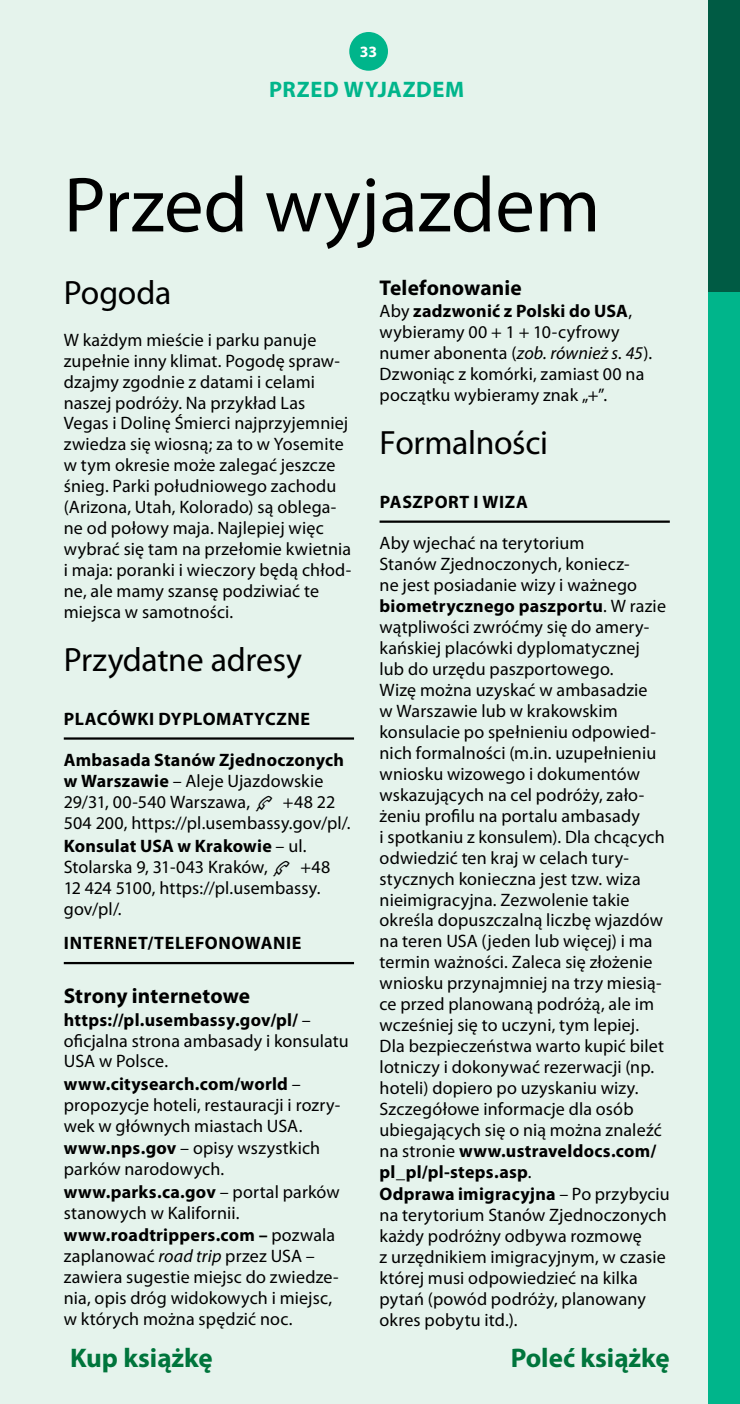
<style>
.page{position:relative;width:740px;height:1404px;background:#fff}
.page>*{position:absolute;margin:0;border:0;box-sizing:border-box;transform-origin:0 0}
.t1{font:78.75px "Myriad Pro";color:#000}
.t2{font:33.75px "Myriad Pro";letter-spacing:-.01em;color:#000}
.t3{font:700 27px "Myriad Pro";color:#00753c}
.t4{font:700 22.5px "Myriad Pro";letter-spacing:.03em;color:#00b58b}
.t5{font:700 21.38px "Myriad Pro";letter-spacing:.005em;color:#000}
.t6{font:18px/20.9px "Myriad Pro";letter-spacing:.01em;color:#000}
.t7{font:700 18px "Myriad Pro";letter-spacing:.035em;color:#000}
.t8{font:700 15.75px "Myriad Pro";color:#fff}
.s1{font-weight:700}
.s2{font-family:"Michelin"}
.s3{font-style:italic}
</style>
<div class="page">
<div style="left:0;top:0;width:740px;height:1403px;background:#e5f3ec"></div>
<div style="left:349px;top:32px;width:39px;height:39px;background:#00b58b;border-radius:50%"></div>
<div style="left:709px;top:0;width:31px;height:1403px;background:#00b58b"></div>
<div style="left:709px;top:0;width:31px;height:292px;background:#005b44"></div>
<hr style="left:379px;top:520px;width:291px;height:2px;background:#000">
<hr style="left:64px;top:737px;width:290px;height:2px;background:#000">
<hr style="left:64px;top:961px;width:290px;height:3px;background:#000">
<p class="t8" style="left:360px;top:42px;width:19px">33</p>
<p class="t4" style="left:269px;top:75px;width:197px">PRZED WYJAZDEM</p>
<h1 class="t1" style="left:64px;top:156px;width:538px">Przed wyjazdem</h1>
<h2 class="t2" style="left:64px;top:272px;width:109px">Pogoda</h2>
<p class="t6" style="left:64px;top:329px;width:289px">W każdym mieście i parku panuje zupełnie inny klimat. Pogodę spraw&shy;dzajmy zgodnie z datami i celami naszej podróży. Na przykład Las Vegas i Dolinę Śmierci najprzyjemniej zwiedza się wiosną; za to w Yosemite w tym okresie może zalegać jeszcze śnieg. Parki południowego zachodu (Arizona, Utah, Kolorado) są oblega&shy;ne od połowy maja. Najlepiej więc wybrać się tam na przełomie kwietnia i maja: poranki i wieczory będą chłod&shy;ne, ale mamy szansę podziwiać te miejsca w samotności.</p>
<h2 class="t2" style="left:64px;top:638px;width:240px">Przydatne adresy</h2>
<p class="t7" style="left:64px;top:706px;width:248px">PLACÓWKI DYPLOMATYCZNE</p>
<p class="t6" style="left:64px;top:749px;width:288px"><span class="s1">Ambasada Stanów Zjednoczonych w Warszawie</span> – Aleje Ujazdowskie<br>29/31, 00-540 Warszawa, <span class="s2">t</span> +48 22<br>504 200, https://pl.usembassy.gov/pl/.<br><span class="s1">Konsulat USA w Krakowie</span> – ul.<br>Stolarska 9, 31-043 Kraków, <span class="s2">t</span> +48<br>12 424 5100, https://pl.usembassy. gov/pl/.</p>
<p class="t7" style="left:64px;top:931px;width:239px">INTERNET/TELEFONOWANIE</p>
<p class="t5" style="left:64px;top:981px;width:188px">Strony internetowe</p>
<p class="t6" style="left:64px;top:1008px;width:286px"><span class="s1">https://pl.usembassy.gov/pl/</span> – oficjalna strona ambasady i konsulatu<br>USA w Polsce. <span class="s1">www.citysearch.com/world</span> – propozycje hoteli, restauracji i rozry&shy;wek w głównych miastach USA. <span class="s1">www.nps.gov</span> – opisy wszystkich parków narodowych. <span class="s1">www.parks.ca.gov</span> – portal parków stanowych w Kalifornii. <span class="s1">www.roadtrippers.com –</span> pozwala zaplanować <span class="s3">road trip</span> przez USA – zawiera sugestie miejsc do zwiedze&shy;nia, opis dróg widokowych i miejsc, w których można spędzić noc.</p>
<p class="t5" style="left:379px;top:273px;width:144px">Telefonowanie</p>
<p class="t6" style="left:379px;top:300px;width:274px">Aby <span class="s1">zadzwonić z Polski do USA</span>, wybieramy 00 + 1 + 10-cyfrowy numer abonenta (<span class="s3">zob. również s. 45</span>).<br>Dzwoniąc z komórki, zamiast 00 na początku wybieramy znak „+”.</p>
<h2 class="t2" style="left:379px;top:422px;width:170px">Formalności</h2>
<p class="t7" style="left:380px;top:490px;width:150px">PASZPORT I WIZA</p>
<p class="t6" style="left:379px;top:532px;width:292px">Aby wjechać na terytorium<br>Stanów Zjednoczonych, koniecz-<br>ne jest posiadanie wizy i ważnego <span class="s1">biometrycznego paszportu</span>. W razie wątpliwości zwróćmy się do amery&shy;kańskiej placówki dyplomatycznej<br>lub do urzędu paszportowego.<br>Wizę można uzyskać w ambasadzie<br>w Warszawie lub w krakowskim konsulacie po spełnieniu odpowied&shy;nich formalności (m.in. uzupełnieniu wniosku wizowego i dokumentów wskazujących na cel podróży, zało&shy;żeniu profilu na portalu ambasady<br>i spotkaniu z konsulem). Dla chcących odwiedzić ten kraj w celach tury&shy;stycznych konieczna jest tzw. wiza nieimigracyjna. Zezwolenie takie określa dopuszczalną liczbę wjazdów na teren USA (jeden lub więcej) i ma termin ważności. Zaleca się złożenie wniosku przynajmniej na trzy miesią&shy;ce przed planowaną podróżą, ale im wcześniej się to uczyni, tym lepiej.<br>Dla bezpieczeństwa warto kupić bilet lotniczy i dokonywać rezerwacji (np. hoteli) dopiero po uzyskaniu wizy.<br>Szczegółowe informacje dla osób ubiegających się o nią można znaleźć na stronie <span class="s1">www.ustraveldocs.com/ pl_pl/pl-steps.asp</span>.<br><span class="s1">Odprawa imigracyjna</span> – Po przybyciu na terytorium Stanów Zjednoczonych każdy podróżny odbywa rozmowę<br>z urzędnikiem imigracyjnym, w czasie której musi odpowiedzieć na kilka pytań (powód podróży, planowany okres pobytu itd.).</p>
<h3 class="t3" style="left:70px;top:1340px;width:144px">Kup książkę</h3>
<h3 class="t3" style="left:511px;top:1340px;width:161px">Poleć książkę</h3>
</div>
